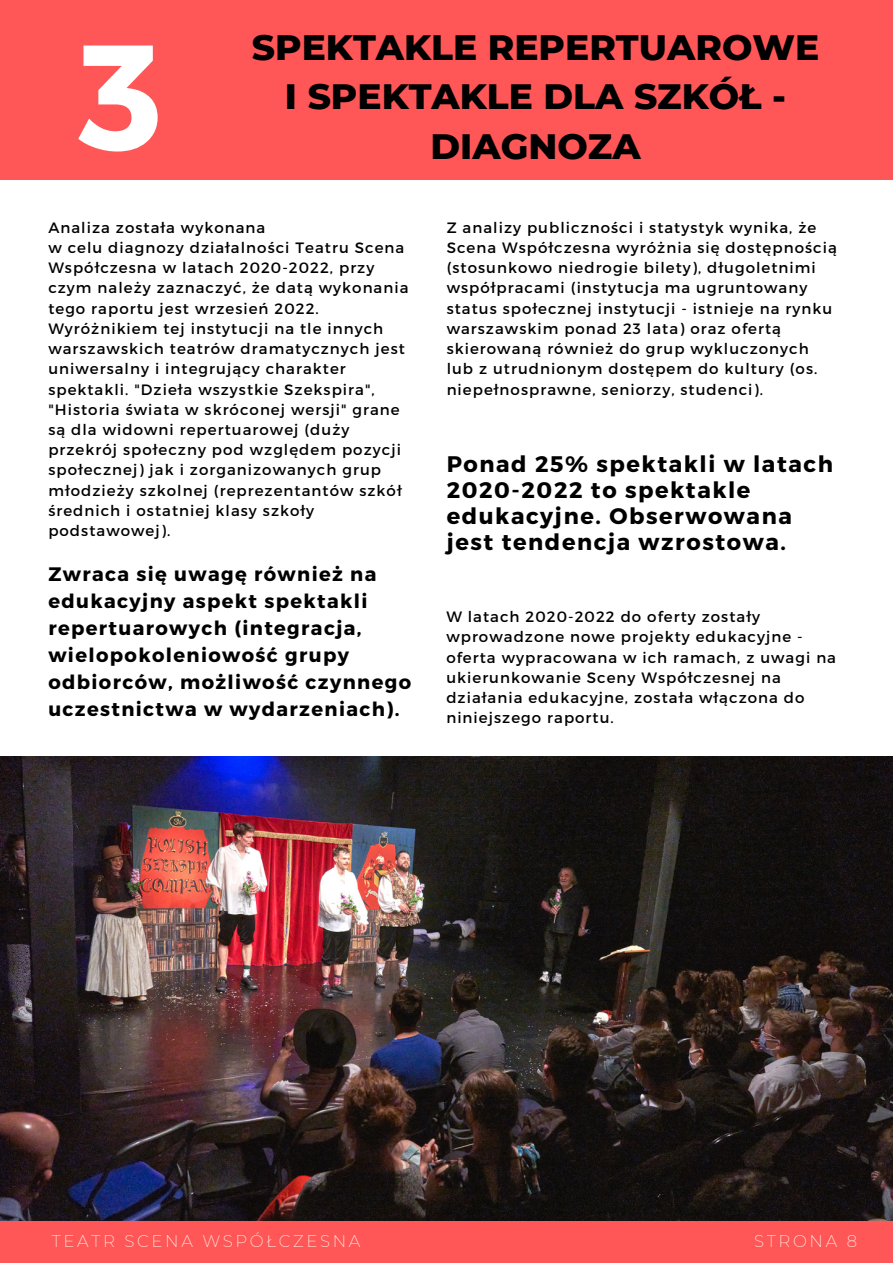
<style>
.page{position:relative;width:893px;height:1264px;background:#fff}
.page>*{position:absolute;margin:0;border:0;box-sizing:border-box;transform-origin:0 0}
.t1{font:700 149.85px "Montserrat";color:#fff}
.t2{font:800 36px/49.5px "Montserrat";color:#000;text-align:center}
.t3{font:700 22.5px/25.8px "Montserrat";letter-spacing:.07em;color:#000}
.t4{font:700 19.5px/27px "Montserrat";letter-spacing:.07em;color:#000}
.t5{font:200 16.5px "Montserrat";letter-spacing:.16em;color:#fff9ed}
.t6{font:15px/20.2px "Montserrat";letter-spacing:.07em;color:#000}
</style>
<div class="page">
<img style="left:0;top:756px;width:892px;height:465px">
<div style="left:0;top:0;width:892px;height:180px;background:#ff5757"></div>
<div style="left:0;top:1221px;width:892px;height:41px;background:#ff5757"></div>
<h1 class="t1" style="left:79px;top:-1px;width:85px">3</h1>
<h2 class="t2" style="left:252px;top:22px;width:569px">SPEKTAKLE REPERTUAROWE<br>I SPEKTAKLE DLA SZKÓŁ -</h2>
<h2 class="t2" style="left:430px;top:121px;width:211px">DIAGNOZA</h2>
<p class="t6" style="left:48px;top:216px;width:362px">Analiza została wykonana<br>w celu diagnozy działalności Teatru Scena Współczesna w latach 2020-2022, przy czym należy zaznaczyć, że datą wykonania tego raportu jest wrzesień 2022.<br>Wyróżnikiem tej instytucji na tle innych warszawskich teatrów dramatycznych jest uniwersalny i integrujący charakter spektakli. "Dzieła wszystkie Szekspira", "Historia świata w skróconej wersji" grane są dla widowni repertuarowej (duży przekrój społeczny pod względem pozycji społecznej) jak i zorganizowanych grup młodzieży szkolnej (reprezentantów szkół średnich i ostatniej klasy szkoły podstawowej).</p>
<h3 class="t4" style="left:48px;top:559px;width:364px">Zwraca się uwagę również na edukacyjny aspekt spektakli repertuarowych (integracja, wielopokoleniowość grupy odbiorców, możliwość czynnego uczestnictwa w wydarzeniach).</h3>
<p class="t6" style="left:446px;top:216px;width:391px">Z analizy publiczności i statystyk wynika, że Scena Współczesna wyróżnia się dostępnością (stosunkowo niedrogie bilety), długoletnimi współpracami (instytucja ma ugruntowany status społecznej instytucji - istnieje na rynku warszawskim ponad 23 lata) oraz ofertą skierowaną również do grup wykluczonych lub z utrudnionym dostępem do kultury (os. niepełnosprawne, seniorzy, studenci).</p>
<h3 class="t3" style="left:446px;top:450px;width:388px">Ponad 25% spektakli w latach<br>2020-2022 to spektakle edukacyjne. Obserwowana jest tendencja wzrostowa.</h3>
<p class="t6" style="left:446px;top:606px;width:391px">W latach 2020-2022 do oferty zostały wprowadzone nowe projekty edukacyjne - oferta wypracowana w ich ramach, z uwagi na ukierunkowanie Sceny Współczesnej na działania edukacyjne, została włączona do niniejszego raportu.</p>
<p class="t5" style="left:52px;top:1231px;width:310px">TEATR SCENA WSPÓŁCZESNA</p>
<p class="t5" style="left:754px;top:1230px;width:104px">STRONA 8</p>
</div>
